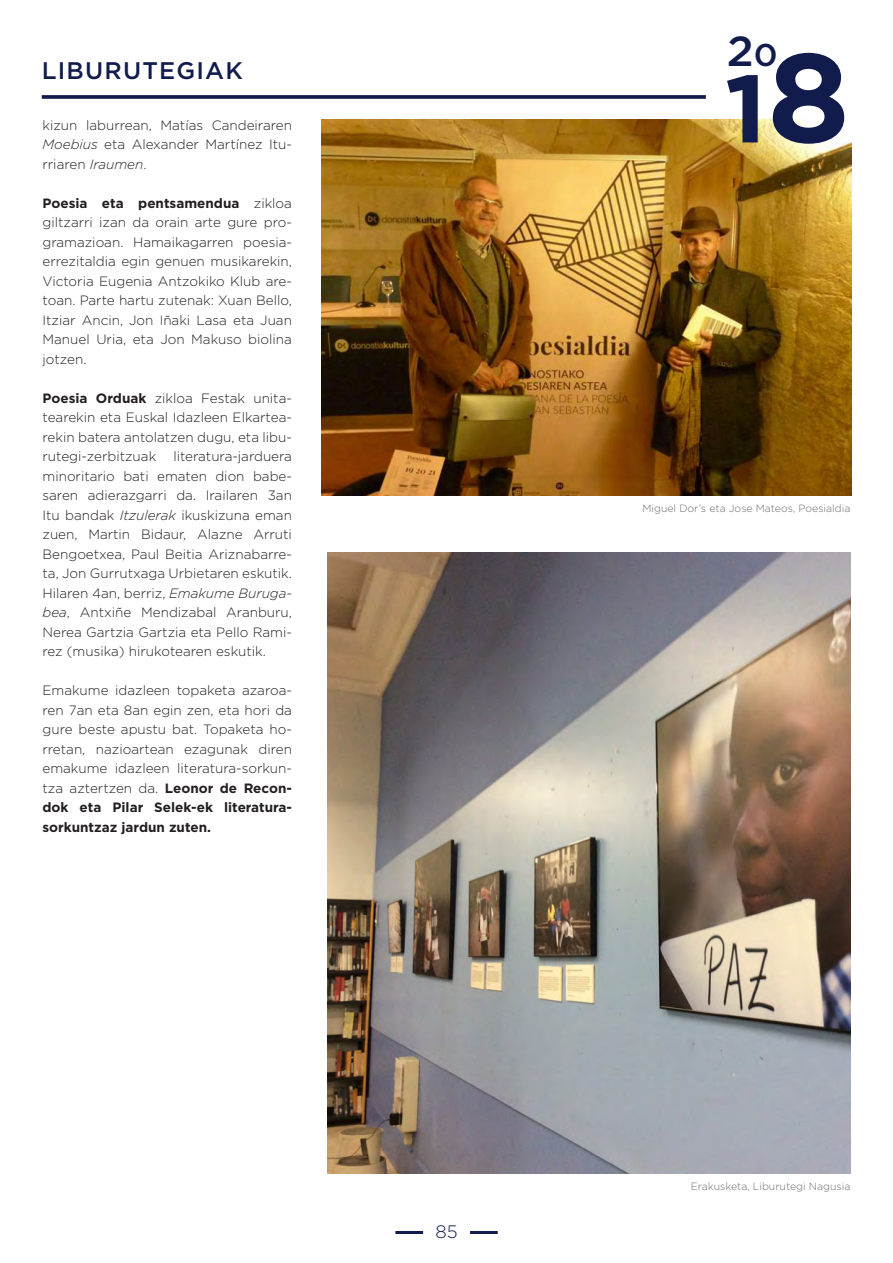
<style>
.page{position:relative;width:893px;height:1263px;background:#fff}
.page>*{position:absolute;margin:0;border:0;box-sizing:border-box;transform-origin:0 0}
.t1{font:700 95.55px "Gotham";color:#111c4d;scale:1.05 1}
.t2{font:500 42px "Gotham";color:#111c4d;scale:1.05 1}
.t3{font:500 24px "Gotham";letter-spacing:.05em;color:#111c4d}
.t4{font:300 18px "Gotham";color:#111c4d}
.t5{font:300 13.5px/19.5px "Gotham";color:#231f20;text-align:justify}
.t6{font:300 10.5px "Gotham";color:#6c6d70}
.s1{font-style:italic}
.s2{font-weight:700}
.s3{font-size:31.5px}
.s4{font-size:126.15px}
</style>
<div class="page">
<hr style="left:395px;top:1231px;width:28px;height:3px;background:#111c4d">
<hr style="left:470px;top:1231px;width:28px;height:3px;background:#111c4d">
<svg style="left:42px;top:95px;width:664px;height:4px;background:#232e5b"></svg>
<img style="left:322px;top:119px;width:529px;height:376px">
<img style="left:327px;top:552px;width:523px;height:622px">
<h3 class="t3" style="left:42px;top:55px;width:203px">LIBURUTEGIAK</h3>
<p class="t5" style="left:43px;top:115px;width:251px">kizun laburrean, Matías Candeiraren <span class="s1">Moebius</span> eta Alexander Martínez Itu&shy;rriaren <span class="s1">Iraumen</span>.</p>
<p class="t5" style="left:43px;top:193px;width:251px"><span class="s2">Poesia eta pentsamendua</span> zikloa giltzarri izan da orain arte gure pro&shy;gramazioan. Hamaikagarren poesia&shy;errezitaldia egin genuen musikarekin, Victoria Eugenia Antzokiko Klub are&shy;toan. Parte hartu zutenak: Xuan Bello, Itziar Ancin, Jon Iñaki Lasa eta Juan Manuel Uria, eta Jon Makuso biolina jotzen.</p>
<p class="t5" style="left:43px;top:388px;width:251px"><span class="s2">Poesia Orduak</span> zikloa Festak unita&shy;tearekin eta Euskal Idazleen Elkartea&shy;rekin batera antolatzen dugu, eta libu&shy;rutegi-zerbitzuak</p>
<p class="t5" style="left:43px;top:446px;width:251px;text-indent:131px">literatura-jarduera minoritario bati ematen dion babe&shy;saren adierazgarri da. Irailaren 3an Itu bandak <span class="s1">Itzulerak</span> ikuskizuna eman zuen, Martin Bidaur, Alazne Arruti Bengoetxea, Paul Beitia Ariznabarre&shy;ta, Jon Gurrutxaga Urbietaren eskutik.<br>Hilaren 4an, berriz, <span class="s1">Emakume Buruga&shy;bea</span>, Antxiñe Mendizabal Aranburu, Nerea Gartzia Gartzia eta Pello Rami&shy;rez (musika) hirukotearen eskutik.</p>
<p class="t5" style="left:43px;top:680px;width:251px">Emakume idazleen topaketa azaroa&shy;ren 7an eta 8an egin zen, eta hori da gure beste apustu bat. Topaketa ho&shy;rretan, nazioartean ezagunak diren emakume idazleen literatura-sorkun&shy;tza aztertzen da. <span class="s2">Leonor de Recon&shy;dok eta Pilar Selek-ek literatura&shy;sorkuntzaz jardun zuten.</span></p>
<h3 class="t4" style="left:435px;top:1220px;width:24px">85</h3>
<h2 class="t2" style="left:727px;top:24px;width:50px">2<span class="s3">0</span></h2>
<h1 class="t1" style="left:725px;top:45px;width:121px">1<span class="s4">8</span></h1>
<p class="t6" style="left:642px;top:502px;width:210px">Miguel Dor’s eta Jose Mateos, Poesialdia</p>
<p class="t6" style="left:691px;top:1180px;width:161px">Erakusketa, Liburutegi Nagusia</p>
</div>
